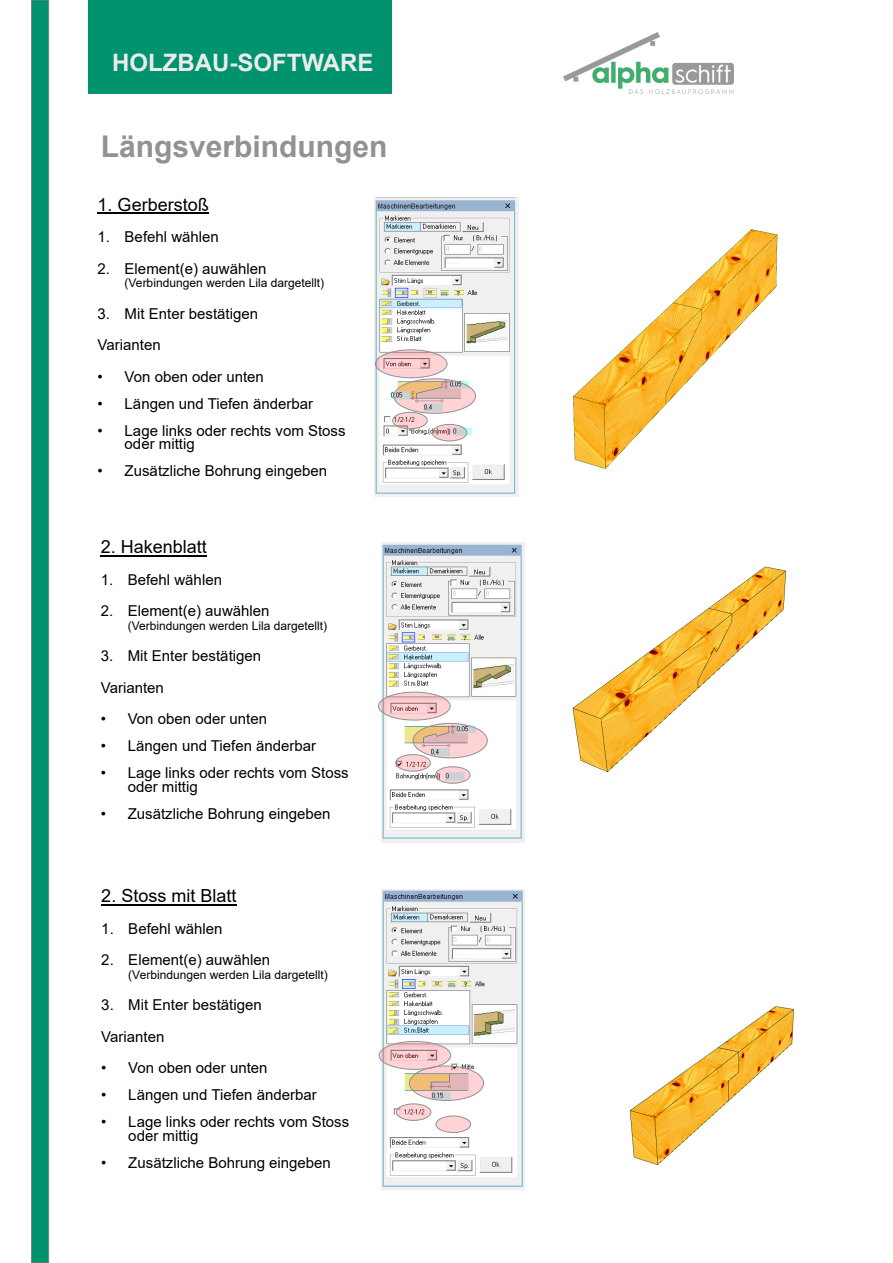
<style>
.page{position:relative;width:893px;height:1263px;background:#fff}
.page>*{position:absolute;margin:0;border:0;box-sizing:border-box;transform-origin:0 0}
.t1{font:700 30px "Arial";color:#929292}
.t2{font:700 24px "Arial";color:#ebebeb}
.t3{font:18px "Arial";color:#000}
.t4{font:15px/31.5px "Arial";color:#000}
.t5{font:12px "Arial";color:#000}
</style>
<div class="page">
<img style="left:375px;top:197px;width:143px;height:299px">
<img style="left:382px;top:889px;width:143px;height:301px">
<div style="left:88px;top:0;width:304px;height:94px;background:#00936e"></div>
<img style="left:564px;top:32px;width:170px;height:62px">
<div style="left:31px;top:0;width:18px;height:1263px;background:#00936e;border:1px solid #808080"></div>
<hr style="left:98px;top:213px;width:111px;height:1px;background:#000">
<hr style="left:101px;top:555px;width:106px;height:1px;background:#000">
<hr style="left:101px;top:904px;width:135px;height:2px;background:#000">
<img style="left:572px;top:566px;width:215px;height:206px">
<img style="left:573px;top:229px;width:205px;height:240px">
<img style="left:381px;top:542px;width:143px;height:300px">
<div style="left:375px;top:349px;width:73px;height:29px;background:#ff0013;border:1px solid #929292;border-radius:50%;opacity:.18"></div>
<div style="left:378px;top:692px;width:73px;height:28px;background:#ff0013;border:1px solid #929292;border-radius:50%;opacity:.18"></div>
<div style="left:379px;top:1041px;width:72px;height:29px;background:#ff0013;border:1px solid #929292;border-radius:50%;opacity:.18"></div>
<div style="left:393px;top:378px;width:83px;height:36px;background:#ff0013;border:1px solid #929292;border-radius:50%;opacity:.18"></div>
<div style="left:413px;top:723px;width:75px;height:35px;background:#ff0013;border:1px solid #929292;border-radius:50%;opacity:.18"></div>
<div style="left:409px;top:1065px;width:75px;height:36px;background:#ff0013;border:1px solid #929292;border-radius:50%;opacity:.18"></div>
<div style="left:392px;top:412px;width:36px;height:17px;background:#ff0013;border:1px solid #929292;border-radius:50%;opacity:.18"></div>
<div style="left:395px;top:754px;width:36px;height:18px;background:#ff0013;border:1px solid #929292;border-radius:50%;opacity:.18"></div>
<div style="left:396px;top:1103px;width:35px;height:18px;background:#ff0013;border:1px solid #929292;border-radius:50%;opacity:.18"></div>
<div style="left:432px;top:424px;width:35px;height:17px;background:#ff0013;border:1px solid #929292;border-radius:50%;opacity:.18"></div>
<div style="left:435px;top:766px;width:35px;height:18px;background:#ff0013;border:1px solid #929292;border-radius:50%;opacity:.18"></div>
<div style="left:435px;top:1115px;width:36px;height:18px;background:#ff0013;border:1px solid #929292;border-radius:50%;opacity:.18"></div>
<img style="left:629px;top:1006px;width:165px;height:159px">
<h2 class="t2" style="left:112px;top:54px;width:263px">HOLZBAU-SOFTWARE</h2>
<h1 class="t1" style="left:101px;top:135px;width:288px">Längsverbindungen</h1>
<p class="t3" style="left:98px;top:198px;width:113px">1. Gerberstoß</p>
<p class="t4" style="left:98px;top:223px;width:123px">1. Befehl wählen</p>
<p class="t4" style="left:98px;top:254px;width:170px">2. Element(e) auwählen</p>
<p class="t5" style="left:125px;top:279px;width:201px">(Verbindungen werden Lila dargetellt)</p>
<p class="t4" style="left:98px;top:299px;width:162px">3. Mit Enter bestätigen<br>Varianten</p>
<p class="t4" style="left:98px;top:362px;width:168px">• Von oben oder unten</p>
<p class="t4" style="left:98px;top:389px;width:217px">• Längen und Tiefen änderbar</p>
<p class="t4" style="left:125px;top:425px;width:222px;line-height:13.5px;text-indent:-27px">• Lage links oder rechts vom Stoss oder mittig</p>
<p class="t4" style="left:98px;top:457px;width:231px">• Zusätzliche Bohrung eingeben</p>
<p class="t3" style="left:101px;top:540px;width:108px">2. Hakenblatt</p>
<p class="t4" style="left:101px;top:565px;width:123px">1. Befehl wählen</p>
<p class="t4" style="left:101px;top:596px;width:170px">2. Element(e) auwählen</p>
<p class="t5" style="left:128px;top:621px;width:201px">(Verbindungen werden Lila dargetellt)</p>
<p class="t4" style="left:101px;top:641px;width:162px">3. Mit Enter bestätigen<br>Varianten</p>
<p class="t4" style="left:101px;top:704px;width:168px">• Von oben oder unten</p>
<p class="t4" style="left:101px;top:731px;width:217px">• Längen und Tiefen änderbar</p>
<p class="t4" style="left:128px;top:767px;width:222px;line-height:13.5px;text-indent:-27px">• Lage links oder rechts vom Stoss oder mittig</p>
<p class="t4" style="left:101px;top:799px;width:231px">• Zusätzliche Bohrung eingeben</p>
<p class="t3" style="left:101px;top:889px;width:137px">2. Stoss mit Blatt</p>
<p class="t4" style="left:101px;top:914px;width:123px">1. Befehl wählen</p>
<p class="t4" style="left:101px;top:946px;width:170px">2. Element(e) auwählen</p>
<p class="t5" style="left:128px;top:970px;width:201px">(Verbindungen werden Lila dargetellt)</p>
<p class="t4" style="left:101px;top:991px;width:162px">3. Mit Enter bestätigen<br>Varianten</p>
<p class="t4" style="left:101px;top:1054px;width:168px">• Von oben oder unten</p>
<p class="t4" style="left:101px;top:1081px;width:217px">• Längen und Tiefen änderbar</p>
<p class="t4" style="left:128px;top:1117px;width:222px;line-height:13.5px;text-indent:-27px">• Lage links oder rechts vom Stoss oder mittig</p>
<p class="t4" style="left:101px;top:1148px;width:231px">• Zusätzliche Bohrung eingeben</p>
</div>
